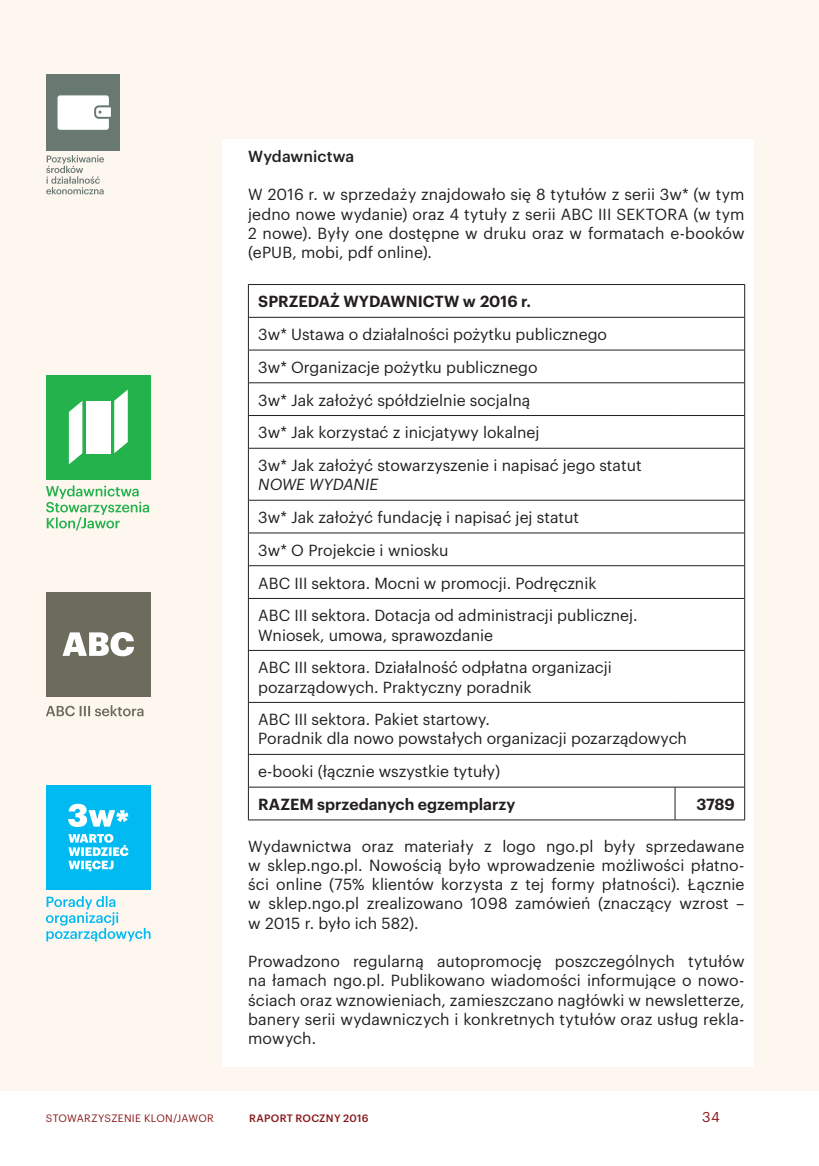
<style>
.page{position:relative;width:819px;height:1166px;background:#fff}
.page>*{position:absolute;margin:0;border:0;box-sizing:border-box;transform-origin:0 0}
.t1{font:15.75px/19.2px "Graphik";color:#231f20}
.t2{font:600 15.75px "Graphik";color:#231f20}
.t3{font:500 15.75px "Graphik";letter-spacing:.005em;color:#231f20}
.t4{font:italic 15.75px "Graphik";color:#231f20}
.t5{font:14px "Graphik";color:#88181b}
.t6{font:10.5px "Graphik";letter-spacing:.02em;color:#88181b}
.t7{font:500 10.5px "Graphik";letter-spacing:.03em;color:#88181b}
</style>
<div class="page">
<div style="left:0;top:0;width:819px;height:1091px;background:#fef7f0"></div>
<div style="left:222px;top:139px;width:531px;height:928px;background:#fff"></div>
<svg style="left:46px;top:155px;width:58px;height:39px"></svg>
<div style="left:46px;top:74px;width:74px;height:77px;background:#687972"></div>
<svg style="left:58px;top:95px;width:53px;height:35px;background:#f1f2f2"></svg>
<svg style="left:46px;top:485px;width:103px;height:45px"></svg>
<div style="left:46px;top:375px;width:105px;height:104px;background:#23b24b"></div>
<div style="left:86px;top:401px;width:24px;height:52px;background:#fff"></div>
<svg style="left:114px;top:389px;width:14px;height:64px"></svg>
<svg style="left:69px;top:401px;width:13px;height:63px"></svg>
<svg style="left:46px;top:705px;width:97px;height:11px"></svg>
<div style="left:46px;top:592px;width:105px;height:104px;background:#6d6c5c"></div>
<svg style="left:63px;top:632px;width:71px;height:24px"></svg>
<svg style="left:46px;top:896px;width:104px;height:45px"></svg>
<div style="left:46px;top:785px;width:105px;height:105px;background:#00baf1"></div>
<svg style="left:68px;top:834px;width:60px;height:37px"></svg>
<svg style="left:68px;top:804px;width:60px;height:23px"></svg>
<svg style="left:249px;top:316px;width:495px;height:503px"></svg>
<hr style="left:248px;top:284px;width:427px;height:1px;background:#231f20">
<hr style="left:248px;top:285px;width:1px;height:32px;background:#231f20">
<hr style="left:675px;top:284px;width:69px;height:1px;background:#231f20">
<hr style="left:744px;top:285px;width:1px;height:32px;background:#231f20">
<hr style="left:248px;top:317px;width:427px;height:1px;background:#231f20">
<hr style="left:248px;top:317px;width:1px;height:33px;background:#231f20">
<hr style="left:675px;top:317px;width:69px;height:1px;background:#231f20">
<hr style="left:744px;top:317px;width:1px;height:33px;background:#231f20">
<hr style="left:248px;top:350px;width:427px;height:1px;background:#231f20">
<hr style="left:248px;top:350px;width:1px;height:32px;background:#231f20">
<hr style="left:675px;top:350px;width:69px;height:1px;background:#231f20">
<hr style="left:744px;top:350px;width:1px;height:32px;background:#231f20">
<hr style="left:248px;top:382px;width:427px;height:1px;background:#231f20">
<hr style="left:248px;top:383px;width:1px;height:32px;background:#231f20">
<hr style="left:675px;top:382px;width:69px;height:1px;background:#231f20">
<hr style="left:744px;top:383px;width:1px;height:32px;background:#231f20">
<hr style="left:248px;top:415px;width:427px;height:1px;background:#231f20">
<hr style="left:248px;top:416px;width:1px;height:32px;background:#231f20">
<hr style="left:675px;top:415px;width:69px;height:1px;background:#231f20">
<hr style="left:744px;top:416px;width:1px;height:32px;background:#231f20">
<hr style="left:248px;top:448px;width:427px;height:1px;background:#231f20">
<hr style="left:248px;top:448px;width:1px;height:52px;background:#231f20">
<hr style="left:675px;top:448px;width:69px;height:1px;background:#231f20">
<hr style="left:744px;top:448px;width:1px;height:52px;background:#231f20">
<hr style="left:248px;top:500px;width:427px;height:1px;background:#231f20">
<hr style="left:248px;top:500px;width:1px;height:33px;background:#231f20">
<hr style="left:675px;top:500px;width:69px;height:1px;background:#231f20">
<hr style="left:744px;top:500px;width:1px;height:33px;background:#231f20">
<hr style="left:248px;top:533px;width:427px;height:1px;background:#231f20">
<hr style="left:248px;top:533px;width:1px;height:32px;background:#231f20">
<hr style="left:675px;top:533px;width:69px;height:1px;background:#231f20">
<hr style="left:744px;top:533px;width:1px;height:32px;background:#231f20">
<hr style="left:248px;top:565px;width:427px;height:1px;background:#231f20">
<hr style="left:248px;top:566px;width:1px;height:32px;background:#231f20">
<hr style="left:675px;top:565px;width:69px;height:1px;background:#231f20">
<hr style="left:744px;top:566px;width:1px;height:32px;background:#231f20">
<hr style="left:248px;top:598px;width:427px;height:1px;background:#231f20">
<hr style="left:248px;top:599px;width:1px;height:51px;background:#231f20">
<hr style="left:675px;top:598px;width:69px;height:1px;background:#231f20">
<hr style="left:744px;top:599px;width:1px;height:51px;background:#231f20">
<hr style="left:248px;top:650px;width:427px;height:1px;background:#231f20">
<hr style="left:248px;top:651px;width:1px;height:51px;background:#231f20">
<hr style="left:675px;top:650px;width:69px;height:1px;background:#231f20">
<hr style="left:744px;top:651px;width:1px;height:51px;background:#231f20">
<hr style="left:248px;top:702px;width:427px;height:1px;background:#231f20">
<hr style="left:248px;top:702px;width:1px;height:52px;background:#231f20">
<hr style="left:675px;top:702px;width:69px;height:1px;background:#231f20">
<hr style="left:744px;top:702px;width:1px;height:52px;background:#231f20">
<hr style="left:248px;top:754px;width:427px;height:1px;background:#231f20">
<hr style="left:248px;top:754px;width:1px;height:33px;background:#231f20">
<hr style="left:675px;top:754px;width:69px;height:1px;background:#231f20">
<hr style="left:744px;top:754px;width:1px;height:33px;background:#231f20">
<hr style="left:248px;top:787px;width:427px;height:1px;background:#231f20">
<hr style="left:248px;top:787px;width:1px;height:33px;background:#231f20">
<hr style="left:675px;top:787px;width:69px;height:1px;background:#231f20">
<hr style="left:674px;top:787px;width:1px;height:33px;background:#231f20">
<hr style="left:744px;top:787px;width:1px;height:33px;background:#231f20">
<hr style="left:248px;top:819px;width:427px;height:1px;background:#231f20">
<hr style="left:675px;top:819px;width:69px;height:1px;background:#231f20">
<p class="t3" style="left:248px;top:144px;width:108px">WYDAWNICTWA</p>
<p class="t1" style="left:248px;top:184px;width:498px">W 2016 r. w sprzedaży znajdowało się 8 tytułów z serii 3w* (w tym jedno nowe wydanie) oraz 4 tytuły z serii ABC</p>
<p class="t1" style="left:248px;top:203px;width:498px;text-align:justify;text-indent:445px">(w tym 2 nowe). Były one dostępne w druku oraz w formatach e-booków (ePUB</p>
<p class="t1" style="left:598px;top:203px;width:60px">III SEKTORA</p>
<p class="t1" style="left:292px;top:241px;width:141px">, mobi, pdf online).</p>
<p class="t2" style="left:258px;top:290px;width:274px">SPRZEDAŻ WYDAWNICTW w 2016 r.</p>
<p class="t1" style="left:258px;top:317px;width:385px;line-height:32.7px">3w* Ustawa o działalności pożytku publicznego<br>3w* Organizacje pożytku publicznego<br>3w* Jak założyć spółdzielnie socjalną<br>3w* Jak korzystać z inicjatywy lokalnej<br>3w* Jak założyć stowarzyszenie i napisać jego statut</p>
<p class="t4" style="left:258px;top:473px;width:122px">NOWE WYDANIE</p>
<p class="t1" style="left:258px;top:500px;width:322px;line-height:32.7px">3w* Jak założyć fundację i napisać jej statut<br>3w* O Projekcie i wniosku<br>ABC</p>
<p class="t1" style="left:294px;top:572px;width:304px">III sektora. Mocni w promocji. Podręcznik</p>
<p class="t1" style="left:258px;top:604px;width:381px;text-indent:36px">III sektora. Dotacja od administracji publicznej.<br>Wniosek, umowa, sprawozdanie</p>
<p class="t1" style="left:258px;top:656px;width:12px">ABC</p>
<p class="t1" style="left:258px;top:604px;width:12px">ABC</p>
<p class="t1" style="left:258px;top:656px;width:355px;text-indent:36px">III sektora. Działalność odpłatna organizacji pozarządowych. Praktyczny poradnik</p>
<p class="t1" style="left:258px;top:708px;width:12px">ABC</p>
<p class="t1" style="left:258px;top:708px;width:430px;text-indent:36px">III sektora. Pakiet startowy.<br>Poradnik dla nowo powstałych organizacji pozarządowych</p>
<p class="t1" style="left:258px;top:760px;width:243px">e-booki (łącznie wszystkie tytuły)</p>
<p class="t2" style="left:258px;top:792px;width:258px">RAZEM sprzedanych egzemplarzy</p>
<p class="t2" style="left:696px;top:792px;width:40px">3789</p>
<p class="t1" style="left:248px;top:835px;width:498px;text-align:justify">Wydawnictwa oraz materiały z logo ngo.pl były sprzedawane w sklep.ngo.pl. N owością było wprowadzenie możliwości płatno&shy;ści online (75% klientów korzysta z tej formy płatności). Łącznie w sklep.ngo.pl zrealizowano 1098 zamówień (znaczący wzrost – w 2015 r. było ich 582).</p>
<p class="t1" style="left:248px;top:950px;width:498px;text-align:justify">Prowadzono regularną autopromocję poszczególnych tytułów na łamach ngo.pl. Publikowano wiadomości informujące o nowo&shy;ściach oraz wznowieniach, zamieszczano nagłówki w newsletterze, banery serii wydawniczych i konkretnych tytułów oraz usług rekla&shy;mowych.</p>
<p class="t6" style="left:46px;top:1110px;width:169px">Stowarzyszenie Klon/Jawor</p>
<p class="t7" style="left:249px;top:1110px;width:121px">RAPORT ROCZNY 2016</p>
<p class="t5" style="left:702px;top:1106px;width:19px">34</p>
</div>
